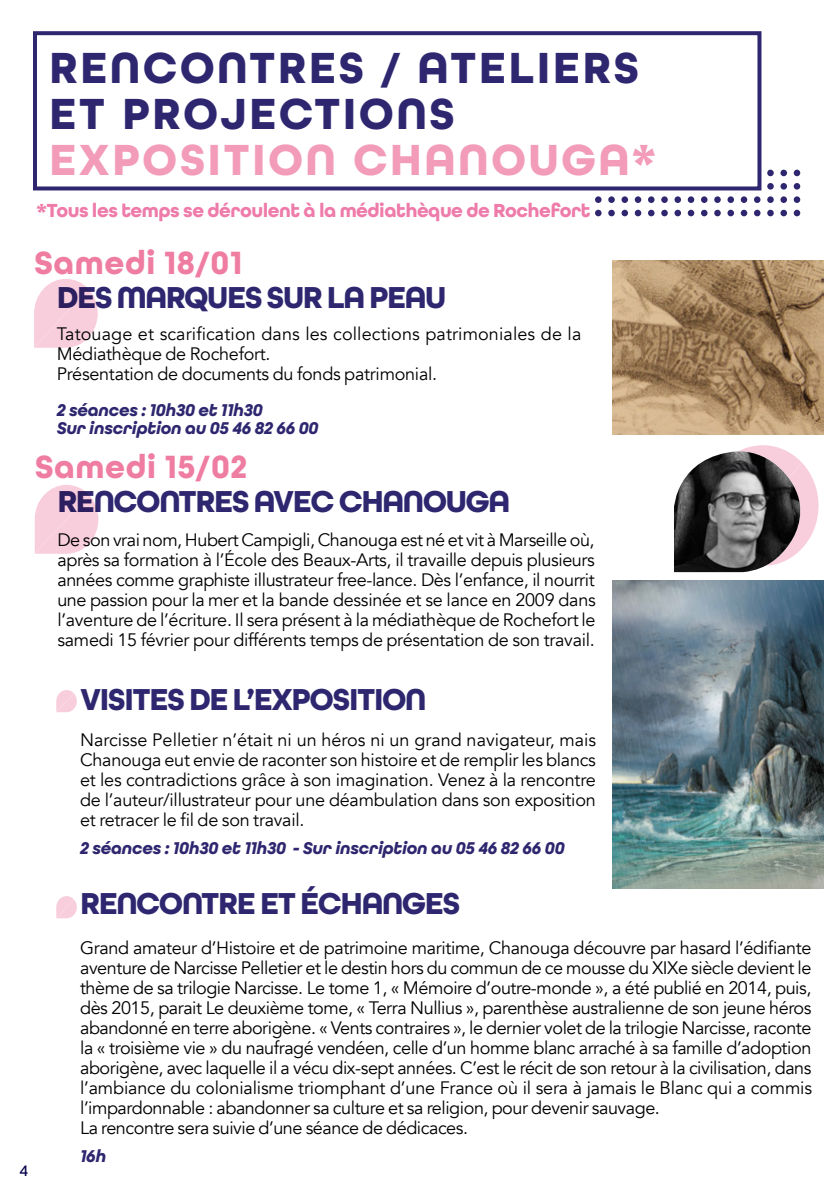
<style>
.page{position:relative;width:840px;height:1191px;background:#fff}
.page>*{position:absolute;margin:0;border:0;box-sizing:border-box;transform-origin:0 0}
.t1{font:700 46px "All Round Gothic";letter-spacing:.05em;color:#2e2770}
.t2{font:700 46px "All Round Gothic";letter-spacing:.05em;color:#f29cba}
.texte{font:700 34px "All Round Gothic";letter-spacing:.015em;color:#ef7da2}
.texte-2{font:700 32px "All Round Gothic";letter-spacing:-.045em;color:#2e2770}
.texte-3{font:700 20px "All Round Gothic";letter-spacing:-.025em;color:#ee7baa}
.texte-4{font:18px/20px "Avenir";letter-spacing:-.015em;color:#000;text-align:justify}
.texte-5{font:italic 700 18px "All Round Gothic";letter-spacing:-.015em;color:#2e2770}
.texte-6{font:18px/20px "Avenir";letter-spacing:.005em;color:#000}
.t3{font:500 16px "All Round Gothic";color:#0a034a}
</style>
<div class="page">
<svg style="left:766px;top:170px;width:7px;height:6px"></svg>
<svg style="left:780px;top:170px;width:6px;height:6px"></svg>
<svg style="left:793px;top:170px;width:6px;height:6px"></svg>
<svg style="left:766px;top:183px;width:7px;height:7px"></svg>
<div style="left:780px;top:183px;width:6px;height:7px;background:#2e2770;border-radius:50%"></div>
<div style="left:793px;top:183px;width:6px;height:7px;background:#2e2770;border-radius:50%"></div>
<svg style="left:594px;top:196px;width:7px;height:7px"></svg>
<div style="left:608px;top:196px;width:6px;height:7px;background:#2e2770;border-radius:50%"></div>
<div style="left:621px;top:196px;width:6px;height:7px;background:#2e2770;border-radius:50%"></div>
<div style="left:634px;top:196px;width:7px;height:7px;background:#2e2770;border-radius:50%"></div>
<svg style="left:647px;top:196px;width:7px;height:7px"></svg>
<div style="left:661px;top:196px;width:6px;height:7px;background:#2e2770;border-radius:50%"></div>
<div style="left:674px;top:196px;width:6px;height:7px;background:#2e2770;border-radius:50%"></div>
<div style="left:687px;top:196px;width:7px;height:7px;background:#2e2770;border-radius:50%"></div>
<svg style="left:700px;top:196px;width:7px;height:7px"></svg>
<svg style="left:713px;top:196px;width:7px;height:7px"></svg>
<div style="left:727px;top:196px;width:6px;height:7px;background:#2e2770;border-radius:50%"></div>
<div style="left:740px;top:196px;width:6px;height:7px;background:#2e2770;border-radius:50%"></div>
<svg style="left:753px;top:196px;width:7px;height:7px"></svg>
<svg style="left:766px;top:196px;width:7px;height:7px"></svg>
<div style="left:780px;top:196px;width:6px;height:7px;background:#2e2770;border-radius:50%"></div>
<div style="left:793px;top:196px;width:6px;height:7px;background:#2e2770;border-radius:50%"></div>
<svg style="left:594px;top:210px;width:7px;height:6px"></svg>
<svg style="left:608px;top:210px;width:6px;height:6px"></svg>
<svg style="left:621px;top:210px;width:6px;height:6px"></svg>
<div style="left:634px;top:210px;width:7px;height:6px;background:#2e2770;border-radius:50%"></div>
<svg style="left:647px;top:210px;width:7px;height:6px"></svg>
<svg style="left:661px;top:210px;width:6px;height:6px"></svg>
<svg style="left:674px;top:210px;width:6px;height:6px"></svg>
<div style="left:687px;top:210px;width:7px;height:6px;background:#2e2770;border-radius:50%"></div>
<div style="left:700px;top:210px;width:7px;height:6px;background:#2e2770;border-radius:50%"></div>
<svg style="left:713px;top:210px;width:7px;height:6px"></svg>
<svg style="left:727px;top:210px;width:6px;height:6px"></svg>
<svg style="left:740px;top:210px;width:6px;height:6px"></svg>
<div style="left:753px;top:210px;width:7px;height:6px;background:#2e2770;border-radius:50%"></div>
<svg style="left:766px;top:210px;width:7px;height:6px"></svg>
<svg style="left:780px;top:210px;width:6px;height:6px"></svg>
<svg style="left:793px;top:210px;width:6px;height:6px"></svg>
<div style="left:33px;top:31px;width:728px;height:159px;background:#fff;border:4px solid #2e2770"></div>
<svg style="left:34px;top:279px;width:64px;height:69px"></svg>
<svg style="left:35px;top:485px;width:63px;height:69px"></svg>
<img style="left:612px;top:260px;width:210px;height:174px">
<img style="left:612px;top:581px;width:210px;height:307px">
<svg style="left:739px;top:445px;width:79px;height:104px"></svg>
<img style="left:674px;top:451px;width:127px;height:121px">
<svg style="left:56px;top:690px;width:21px;height:22px"></svg>
<svg style="left:56px;top:896px;width:21px;height:22px"></svg>
<p class="t1" style="left:49px;top:40px;width:591px">RENCONTRES / ATELIERS</p>
<p class="t1" style="left:49px;top:86px;width:407px">ET PROJECTIONS</p>
<p class="t2" style="left:49px;top:132px;width:608px">EXPOSITION CHANOUGA*</p>
<p class="texte-3" style="left:36px;top:199px;width:555px">*Tous les temps se déroulent à la médiathèque de Rochefort</p>
<p class="texte" style="left:34px;top:242px;width:209px">Samedi 18/01</p>
<p class="texte-2" style="left:57px;top:278px;width:391px">DES MARQUES SUR LA PEAU</p>
<p class="texte-6" style="left:57px;top:324px;width:526px">Tatouage et scarification dans les collections patrimoniales de la<br>Médiathèque de Rochefort.</p>
<p class="texte-4" style="left:57px;top:364px;width:382px">Présentation de documents du fonds patrimonial.</p>
<p class="texte-5" style="left:57px;top:399px;width:207px">2 séances : 10h30 et 11h30</p>
<p class="texte-5" style="left:57px;top:417px;width:263px">Sur inscription au 05 46 82 66 00</p>
<p class="texte" style="left:35px;top:446px;width:214px">Samedi 15/02</p>
<p class="texte-2" style="left:57px;top:482px;width:454px">RENCONTRES AVEC CHANOUGA</p>
<p class="texte-4" style="left:57px;top:530px;width:539px">De son vrai nom, Hubert Campigli, Chanouga est né et vit à Marseille où, après sa formation à l’École des Beaux-Arts, il travaille depuis plusieurs années comme graphiste illustrateur free-lance. Dès l’enfance, il nourrit une passion pour la mer et la bande dessinée et se lance en 2009 dans l’aventure de l’écriture. Il sera présent à la médiathèque de Rochefort le samedi 15 février pour différents temps de présentation de son travail.</p>
<p class="texte-2" style="left:80px;top:680px;width:348px">VISITES DE L’EXPOSITION</p>
<p class="texte-4" style="left:80px;top:730px;width:517px">Narcisse Pelletier n’était ni un héros ni un grand navigateur, mais Chanouga eut envie de raconter son histoire et de remplir les blancs et les contradictions grâce à son imagination. Venez à la rencontre de l’auteur/illustrateur pour une déambulation dans son exposition et retracer le fil de son travail.</p>
<p class="texte-5" style="left:80px;top:837px;width:486px">2 séances : 10h30 et 11h30 - Sur inscription au 05 46 82 66 00</p>
<p class="texte-2" style="left:80px;top:884px;width:381px">RENCONTRE ET ÉCHANGES</p>
<p class="texte-4" style="left:80px;top:938px;width:733px">Grand amateur d’Histoire et de patrimoine maritime, Chanouga découvre par hasard l’édifiante aventure de Narcisse Pelletier et le destin hors du commun de ce mousse du XIXe siècle devient le thème de sa trilogie Narcisse. Le tome 1, « Mémoire d’outre-monde », a été publié en 2014, puis, dès 2015, parait Le deuxième tome, « Terra Nullius », parenthèse australienne de son jeune héros abandonné en terre aborigène. « Vents contraires », le dernier volet de la trilogie Narcisse, raconte la « troisième vie » du naufragé vendéen, celle d’un homme blanc arraché à sa famille d’adoption aborigène, avec laquelle il a vécu dix-sept années. C’est le récit de son retour à la civilisation, dans l’ambiance du colonialisme triomphant d’une France où il sera à jamais le Blanc qui a commis l’impardonnable : abandonner sa culture et sa religion, pour devenir sauvage.</p>
<p class="texte-4" style="left:80px;top:1118px;width:389px">La rencontre sera suivie d’une séance de dédicaces.</p>
<p class="texte-5" style="left:80px;top:1145px;width:28px">16h</p>
<p class="t3" style="left:19px;top:1161px;width:10px">4</p>
</div>
